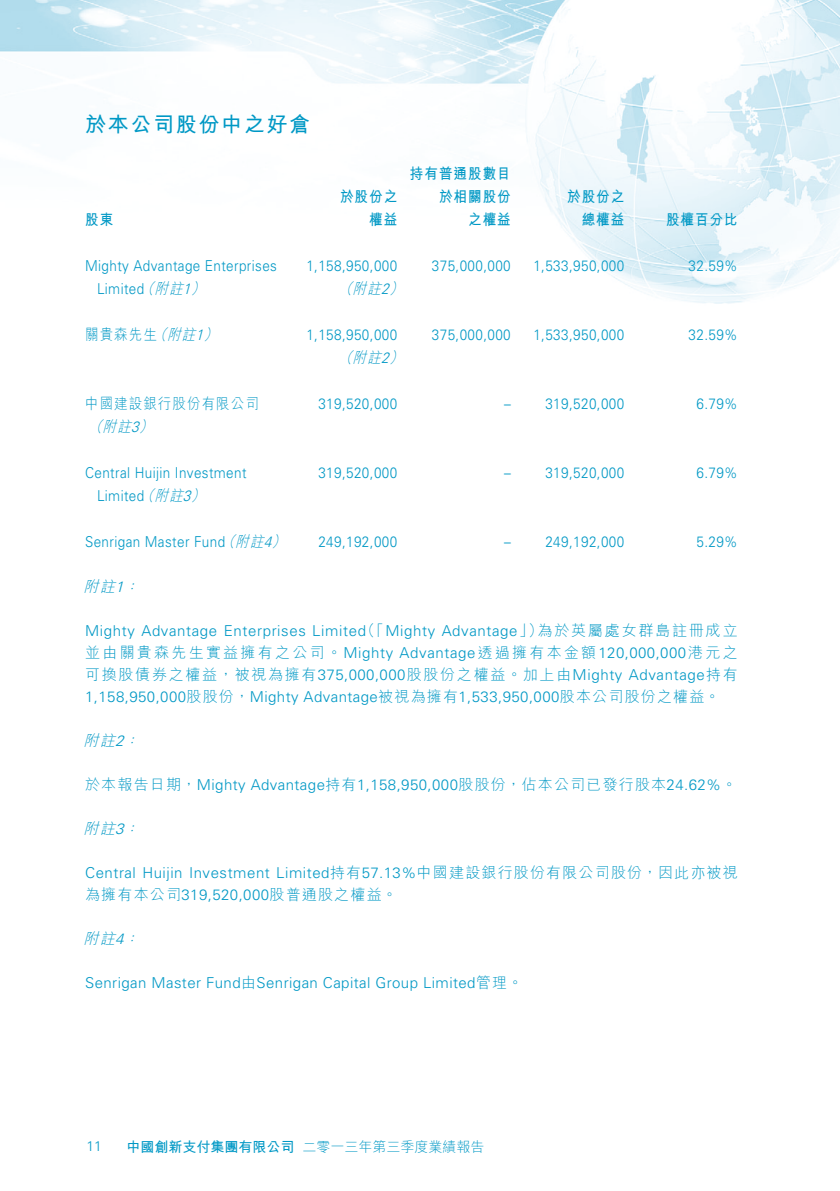
<style>
.page{position:relative;width:840px;height:1191px;background:#fff}
.page>*{position:absolute;margin:0;border:0;box-sizing:border-box;transform-origin:0 0}
.t1{font:21px "M Hei HK Bold E Ten B5 H";letter-spacing:.08em;color:#0098c5}
.t2{font:300 15px/22px "Univers LT Std";letter-spacing:.03em;color:#0098c5}
.t3{font:300 15px/23px "Univers LT Std";letter-spacing:.03em;color:#0098c5;scale:.9 1}
.t4{font:15px "M Hei HK Light E Ten B5 H";letter-spacing:.115em;color:#0098c5}
.t5{font:15px/23px "M Hei HK Bold E Ten B5 H";letter-spacing:.08em;color:#0098c5;text-align:right;scale:.9 1}
.t6{font:15px/23px "M Hei HK Light E Ten B5 H";letter-spacing:.08em;color:#0098c5;scale:.9 1}
.t7{font:15px "M Hei HK Light E Ten B5 H";letter-spacing:.08em;color:#0098c5}
.t8{font:italic 15px "M Hei HK Light E Ten B5 H";color:#0098c5}
.t9{font:italic 15px "M Hei HK Light E Ten B5 H";color:#0098c5;scale:.9 1}
.t10{font:14px "M Hei HK Light E Ten B5 H";color:#0098c5}
.t11{font:300 14px "Univers LT Std";color:#0098c5}
.s1{font-family:"M Hei HK Light E Ten B5 H";font-weight:400;font-style:italic}
.s2{font-style:italic}
.s3{font-family:"Univers LT Std";font-weight:300}
.s4{font-family:"Univers LT Std";font-weight:300;font-style:italic}
.s5{font-family:"M Hei HK Light E Ten B5 H";font-weight:400}
.s6{font-family:"M Hei HK Bold E Ten B5 H"}
</style>
<div class="page">
<img style="left:0;top:0;width:839px;height:304px">
<h1 class="t1" style="left:85px;top:116px;width:226px">於本公司股份中之好倉</h1>
<p class="t5" style="left:85px;top:210px;width:33px">股東</p>
<p class="t5" style="left:340px;top:187px;width:65px">於股份之權益</p>
<p class="t5" style="left:409px;top:164px;width:114px">持有普通股數目於相關股份<br>之權益</p>
<p class="t5" style="left:566px;top:187px;width:65px">於股份之總權益</p>
<p class="t5" style="left:665px;top:210px;width:81px">股權百分比</p>
<p class="t3" style="left:97px;top:255px;width:201px;text-indent:-12px">Mighty Advantage Enterprises<br>Limited <span class="s1">（附註</span><span class="s2">1</span><span class="s1">）</span></p>
<p class="t3" style="left:306px;top:255px;width:102px">1,158,950,000</p>
<p class="t9" style="left:338px;top:283px;width:77px">（附註<span class="s3">2</span>）</p>
<p class="t6" style="left:85px;top:325px;width:152px">關貴森先生<span class="s2">（附註</span><span class="s4">1</span><span class="s2">）</span></p>
<p class="t3" style="left:306px;top:324px;width:102px">1,158,950,000</p>
<p class="t9" style="left:338px;top:352px;width:77px">（附註<span class="s3">2</span>）</p>
<p class="t3" style="left:431px;top:255px;width:89px">375,000,000</p>
<p class="t3" style="left:533px;top:255px;width:102px">1,533,950,000</p>
<p class="t3" style="left:688px;top:255px;width:56px">32.59%</p>
<p class="t3" style="left:431px;top:324px;width:89px">375,000,000</p>
<p class="t3" style="left:533px;top:324px;width:102px">1,533,950,000</p>
<p class="t3" style="left:688px;top:324px;width:56px">32.59%</p>
<p class="t6" style="left:85px;top:394px;width:194px">中國建設銀行股份有限公司<span class="s2">（附註</span><span class="s4">3</span><span class="s2">）</span></p>
<p class="t3" style="left:318px;top:393px;width:89px">319,520,000</p>
<p class="t3" style="left:503px;top:393px;width:135px">– 319,520,000</p>
<p class="t3" style="left:696px;top:393px;width:47px">6.79%</p>
<p class="t3" style="left:97px;top:462px;width:167px;text-indent:-12px">Central Huijin Investment<br>Limited <span class="s1">（附註</span><span class="s2">3</span><span class="s1">）</span></p>
<p class="t3" style="left:318px;top:462px;width:89px">319,520,000</p>
<p class="t3" style="left:503px;top:462px;width:135px">– 319,520,000</p>
<p class="t3" style="left:696px;top:462px;width:47px">6.79%</p>
<p class="t3" style="left:85px;top:531px;width:228px">Senrigan Master Fund <span class="s1">（附註</span><span class="s2">4</span><span class="s1">）</span></p>
<p class="t3" style="left:318px;top:531px;width:89px">249,192,000</p>
<p class="t3" style="left:503px;top:531px;width:135px">– 249,192,000</p>
<p class="t3" style="left:696px;top:531px;width:47px">5.29%</p>
<p class="t8" style="left:84px;top:581px;width:61px">附註<span class="s3">1</span>：</p>
<p class="t2" style="left:85px;top:621px;width:653px">Mighty Advantage Enterprises Limited<span class="s5">（「</span>Mighty Advantage<span class="s5">」）為於英屬處女群島註冊成立並由關貴森先生實益擁有之公司。</span>Mighty Advantage<span class="s5">透過擁有本金額</span>120,000,000<span class="s5">港元之</span></p>
<p class="t4" style="left:85px;top:669px;width:653px">可換股債券之權益，被視為擁有<span class="s3">375,000,000</span>股股份之權益。加上由<span class="s3">Mighty Advantage</span>持有</p>
<p class="t2" style="left:85px;top:687px;width:636px">1,158,950,000<span class="s5">股股份，</span>Mighty Advantage<span class="s5">被視為擁有</span>1,533,950,000<span class="s5">股本公司股份之權益。</span></p>
<p class="t8" style="left:84px;top:735px;width:61px">附註<span class="s3">2</span>：</p>
<p class="t2" style="left:85px;top:775px;width:652px"><span class="s5">於本報告日期，</span>Mighty Advantage<span class="s5">持有</span>1,158,950,000<span class="s5">股股份，佔本公司已發行股本</span>24.62%<span class="s5">。</span></p>
<p class="t8" style="left:84px;top:823px;width:61px">附註<span class="s3">3</span>：</p>
<p class="t2" style="left:85px;top:863px;width:653px">Central Huijin Investment Limited<span class="s5">持有</span>57.13%<span class="s5">中國建設銀行股份有限公司股份，因此亦被視</span></p>
<p class="t7" style="left:85px;top:889px;width:313px">為擁有本公司<span class="s3">319,520,000</span>股普通股之權益。</p>
<p class="t8" style="left:84px;top:933px;width:61px">附註<span class="s3">4</span>：</p>
<p class="t2" style="left:85px;top:973px;width:439px">Senrigan Master Fund<span class="s5">由</span>Senrigan Capital Group Limited<span class="s5">管理。</span></p>
<p class="t11" style="left:86px;top:1139px;width:17px">11</p>
<p class="t10" style="left:126px;top:1141px;width:359px"><span class="s6">中國創新支付集團有限公司</span> 二零一三年第三季度業績報告</p>
</div>
